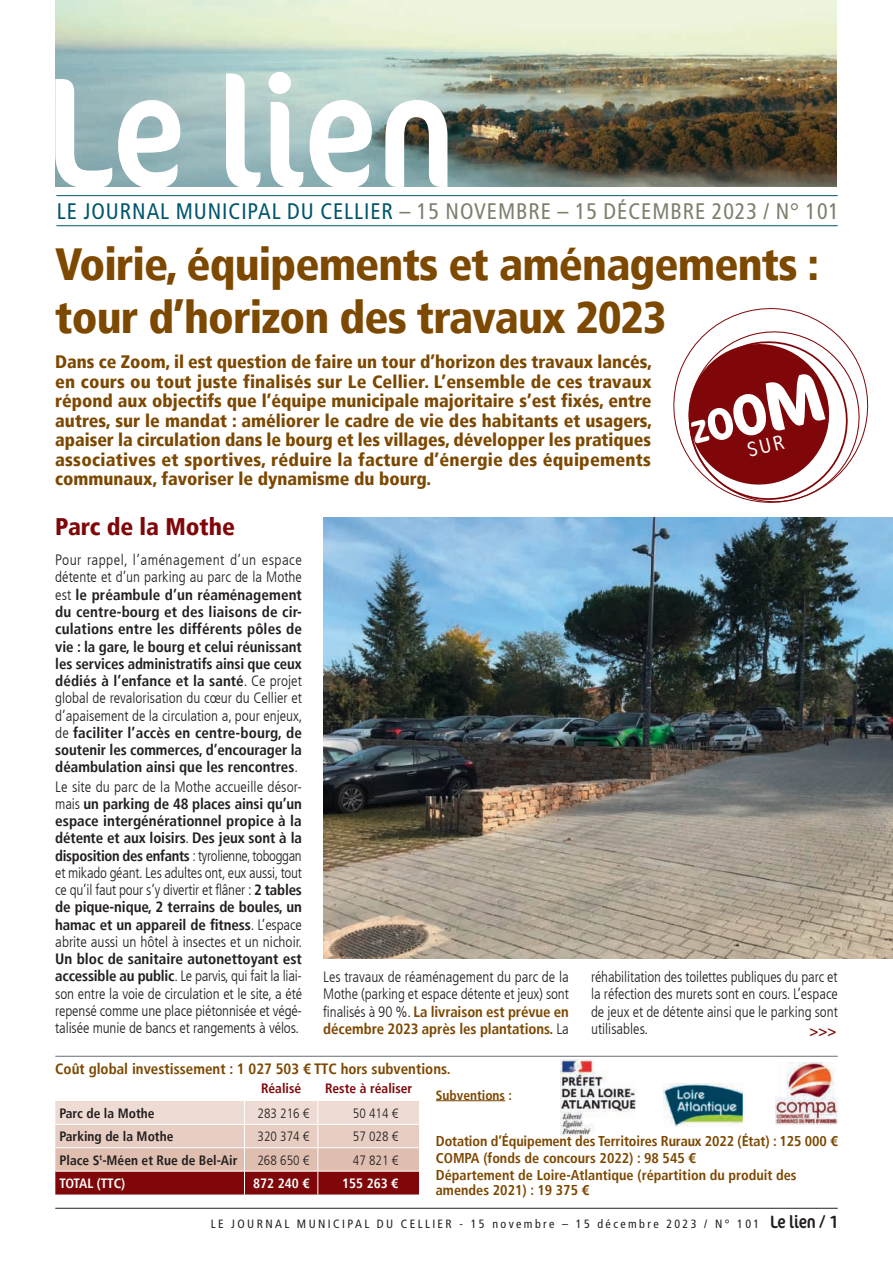
<style>
.page{position:relative;width:893px;height:1263px;background:#fff}
.page>*{position:absolute;margin:0;border:0;box-sizing:border-box;transform-origin:0 0}
.t1{font:900 condensed 45px/52.2px "Frutiger LT";letter-spacing:-.02em;color:#7d4800}
.t2{font:900 condensed 24px "Frutiger LT";color:#7f0709}
.t3{font:condensed 22.5px "Frutiger LT";letter-spacing:.045em;color:#7d806c}
.t4{font:900 condensed 18px/19.5px "Frutiger LT";color:#7d4800;text-align:justify}
.t5{font:300 condensed 15px/17.2px "Frutiger LT";letter-spacing:-.005em;color:#231f20;text-align:justify}
.t6{font:700 condensed 15px/17.2px "Frutiger LT";color:#231f20;text-align:justify}
.t7{font:700 condensed 15px "Frutiger LT";color:#7d4800}
.t8{font:700 condensed 15px "Frutiger LT";color:#7f0709}
.t9{font:700 condensed 14.25px/17.1px "Frutiger LT";color:#7d4800}
.t10{font:700 condensed 13.5px "Frutiger LT";color:#231f20}
.t11{font:300 condensed 13.5px "Frutiger LT";color:#231f20}
.t12{font:700 condensed 13.5px "Frutiger LT";color:#7f0709}
.t13{font:700 condensed 13.5px "Frutiger LT";color:#fff}
.t14{font:700 condensed 13.5px "Frutiger LT";color:#7d4800}
.t15{font:700 condensed 13.5px "Frutiger LT";letter-spacing:-.025em;color:#fff}
.t16{font:condensed 12px "Frutiger LT";letter-spacing:.2em;color:#231f20}
.s1{color:#00556d}
.s2{font-weight:300}
.s3{font-weight:700}
.s4{font-weight:700;color:#7d4800}
.s5{font-family:"Cocon Pro";font-size:18px}
</style>
<div class="page">
<hr style="left:55px;top:1208px;width:783px;height:1px;background:#231f20">
<img style="left:55px;top:0;width:782px;height:186px">
<svg style="left:55px;top:72px;width:392px;height:115px"></svg>
<hr style="left:56px;top:195px;width:782px;height:1px;background:#00556d">
<hr style="left:56px;top:225px;width:782px;height:1px;background:#00556d">
<img style="left:323px;top:517px;width:570px;height:442px">
<svg style="left:55px;top:1101px;width:365px;height:93px;background:#cfa098"></svg>
<hr style="left:436px;top:1100px;width:69px;height:1px;background:#7d4800">
<img style="left:775px;top:1063px;width:63px;height:61px">
<img style="left:560px;top:1059px;width:76px;height:76px">
<img style="left:663px;top:1084px;width:79px;height:43px">
<hr style="left:55px;top:1056px;width:783px;height:1px;background:#6c6d70">
<svg style="left:673px;top:308px;width:196px;height:133px"></svg>
<svg style="left:680px;top:323px;width:188px;height:180px"></svg>
<h3 class="t3" style="left:57px;top:198px;width:784px"><span class="s1">LE JOURNAL MUNICIPAL DU CELLIER</span> – 15 NOVEMBRE – 15 DÉCEMBRE 2023 / N° 101</h3>
<h1 class="t1" style="left:55px;top:239px;width:765px">Voirie, équipements et aménagements : tour d’horizon des travaux 2023</h1>
<p class="t4" style="left:55px;top:352px;width:598px">Dans ce Zoom, il est question de faire un tour d’horizon des travaux lancés, en cours ou tout juste finalisés sur Le Cellier. L’ensemble de ces travaux répond aux objectifs que l’équipe municipale majoritaire s’est fixés, entre autres, sur le mandat : améliorer le cadre de vie des habitants et usagers, apaiser la circulation dans le bourg et les villages, développer les pratiques associatives et sportives, réduire la facture d’énergie des équipements communaux, favoriser le dynamisme du bourg.</p>
<h2 class="t2" style="left:55px;top:513px;width:182px">Parc de la Mothe</h2>
<p class="t6" style="left:55px;top:551px;width:249px"><span class="s2">Pour rappel, l’aménagement d’un espace détente et d’un parking au parc de la Mothe est</span> le préambule d’un réaménagement du centre-bourg et des liaisons de cir&shy;culations entre les différents pôles de vie : la gare, le bourg et celui réunissant les services administratifs ainsi que ceux dédiés à l’enfance et la santé<span class="s2">. Ce projet global de revalorisation du cœur du Cellier et d’apaisement de la circulation a, pour enjeux, de</span> faciliter l’accès en centre-bourg, de soutenir les commerces, d’encourager la déambulation ainsi que les rencontres<span class="s2">.</span></p>
<p class="t5" style="left:55px;top:778px;width:248px">Le site du parc de la Mothe accueille désor&shy;mais <span class="s3">un parking de 48 places ainsi qu’un espace intergénérationnel propice à la détente et aux loisirs</span>. <span class="s3">Des jeux sont à la disposition des enfants</span> : tyrolienne, toboggan et mikado géant. Les adultes ont, eux aussi, tout ce qu’il faut pour s’y divertir et flâner : <span class="s3">2 tables de pique-nique, 2 terrains de boules, un hamac et un appareil de fitness</span>. L’espace abrite aussi un hôtel à insectes et un nichoir.</p>
<p class="t5" style="left:55px;top:950px;width:248px"><span class="s3">Un bloc de sanitaire autonettoyant est accessible au public</span>. Le parvis, qui fait la liai&shy;son entre la voie de circulation et le site, a été repensé comme une place piétonnisée et végé&shy;talisée munie de bancs et rangements à vélos.</p>
<p class="t5" style="left:323px;top:968px;width:247px">Les travaux de réaménagement du parc de la Mothe (parking et espace détente et jeux) sont finalisés à 90 %. <span class="s4">La livraison est prévue en décembre 2023 après les plantations.</span> La</p>
<p class="t5" style="left:591px;top:968px;width:248px">réhabilitation des toilettes publiques du parc et la réfection des murets sont en cours. L’espace de jeux et de détente ainsi que le parking sont utilisables.</p>
<p class="t8" style="left:810px;top:1022px;width:28px">&gt;&gt;&gt;</p>
<p class="t7" style="left:55px;top:1059px;width:397px">Coût global investissement : 1 027 503 € TTC hors subventions.</p>
<p class="t12" style="left:261px;top:1080px;width:42px">Réalisé</p>
<p class="t12" style="left:325px;top:1080px;width:89px">Reste à réaliser</p>
<p class="t10" style="left:60px;top:1105px;width:96px">Parc de la Mothe</p>
<p class="t11" style="left:258px;top:1105px;width:53px">283 216 €</p>
<p class="t11" style="left:353px;top:1105px;width:47px">50 414 €</p>
<p class="t10" style="left:60px;top:1128px;width:115px">Parking de la Mothe</p>
<p class="t11" style="left:258px;top:1129px;width:53px">320 374 €</p>
<p class="t11" style="left:353px;top:1129px;width:47px">57 028 €</p>
<p class="t10" style="left:60px;top:1152px;width:179px">Place S<sup>t</sup>-Méen et Rue de Bel-Air</p>
<p class="t11" style="left:257px;top:1152px;width:53px">268 650 €</p>
<p class="t11" style="left:353px;top:1152px;width:47px">47 821 €</p>
<p class="t15" style="left:60px;top:1175px;width:67px">TOTAL (TTC)</p>
<p class="t13" style="left:253px;top:1175px;width:58px">872 240 €</p>
<p class="t13" style="left:342px;top:1175px;width:58px">155 263 €</p>
<p class="t14" style="left:436px;top:1087px;width:78px">Subventions :</p>
<p class="t9" style="left:436px;top:1132px;width:403px">Dotation d’Équipement des Territoires Ruraux 2022 (État) : 125 000 €<br>COMPA (fonds de concours 2022) : 98 545 €<br>Département de Loire-Atlantique (répartition du produit des</p>
<p class="t9" style="left:436px;top:1181px;width:155px">amendes 2021) : 19 375 €</p>
<p class="t16" style="left:211px;top:1216px;width:628px">LE JOURNAL MUNICIPAL DU CELLIER - 15 novembre – 15 décembre 2023 / N° 101 <span class="s5">Le lien / 1</span></p>
</div>
